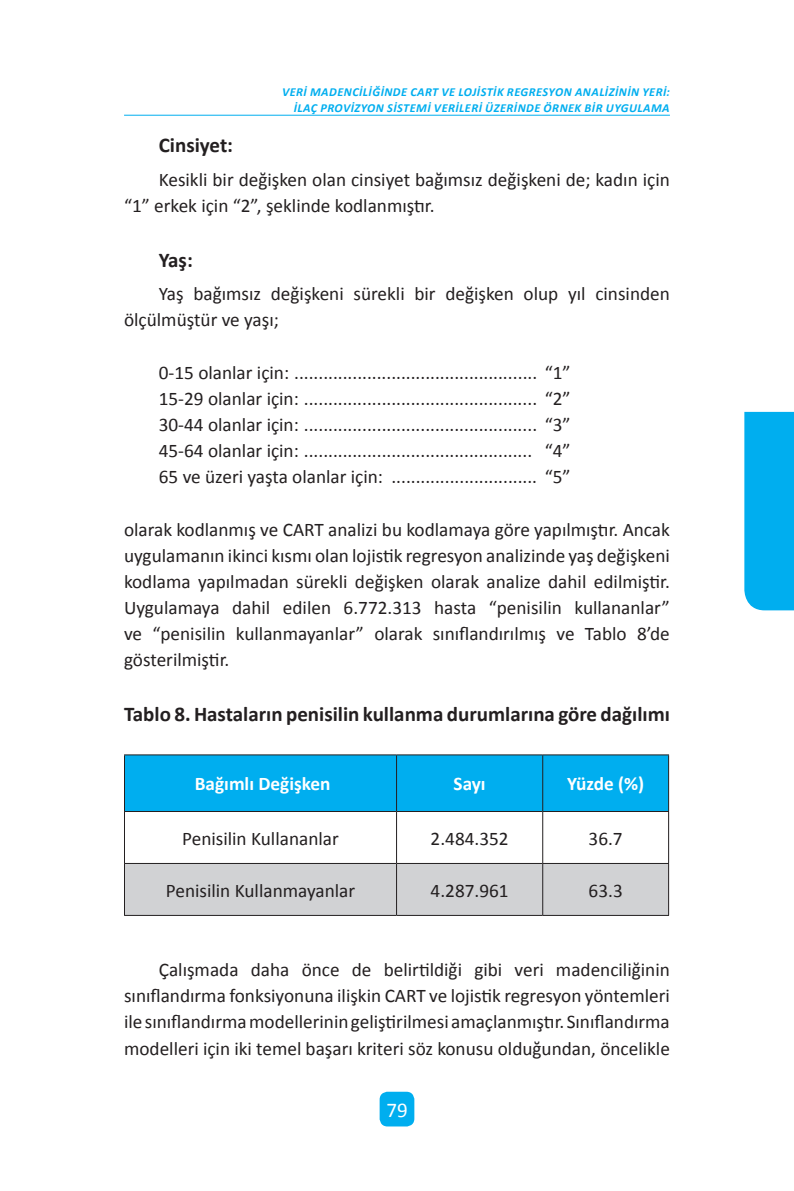
<style>
.page{position:relative;width:794px;height:1191px;background:#fff}
.page>*{position:absolute;margin:0;border:0;box-sizing:border-box;transform-origin:0 0}
.t1{font:700 21px "Calibri";color:#231f20}
.t2{font:21px "Calibri";color:#fff}
.t3{font:19.25px/26.1px "Calibri";color:#231f20;text-align:justify}
.t4{font:700 19.25px "Calibri";color:#fff}
.t5{font:italic 700 12.25px/16.6px "Calibri";letter-spacing:.04em;color:#00aeef;text-align:right}
</style>
<div class="page">
<div style="left:379px;top:1091px;width:35px;height:35px;background:#00aeef;border-radius:8px"></div>
<hr style="left:124px;top:115px;width:546px;height:1px;background:#00aeef">
<div style="left:744px;top:412px;width:50px;height:198px;background:#00aeef"></div>
<div style="left:125px;top:755px;width:543px;height:56px;background:#00aeef"></div>
<div style="left:125px;top:864px;width:543px;height:51px;background:#d1d2d4"></div>
<hr style="left:124px;top:754px;width:272px;height:1px;background:#231f20">
<hr style="left:124px;top:755px;width:1px;height:56px;background:#231f20">
<hr style="left:396px;top:754px;width:147px;height:1px;background:#231f20">
<hr style="left:396px;top:755px;width:1px;height:56px;background:#231f20">
<hr style="left:543px;top:754px;width:126px;height:1px;background:#231f20">
<hr style="left:542px;top:755px;width:1px;height:56px;background:#231f20">
<hr style="left:668px;top:755px;width:1px;height:56px;background:#231f20">
<hr style="left:124px;top:811px;width:272px;height:1px;background:#231f20">
<hr style="left:124px;top:812px;width:1px;height:51px;background:#231f20">
<hr style="left:396px;top:811px;width:147px;height:1px;background:#231f20">
<hr style="left:396px;top:812px;width:1px;height:51px;background:#231f20">
<hr style="left:543px;top:811px;width:126px;height:1px;background:#231f20">
<hr style="left:542px;top:812px;width:1px;height:51px;background:#231f20">
<hr style="left:668px;top:812px;width:1px;height:51px;background:#231f20">
<hr style="left:124px;top:863px;width:272px;height:1px;background:#231f20">
<hr style="left:124px;top:864px;width:1px;height:51px;background:#231f20">
<hr style="left:396px;top:863px;width:147px;height:1px;background:#231f20">
<hr style="left:396px;top:864px;width:1px;height:51px;background:#231f20">
<hr style="left:543px;top:863px;width:126px;height:1px;background:#231f20">
<hr style="left:542px;top:864px;width:1px;height:51px;background:#231f20">
<hr style="left:668px;top:864px;width:1px;height:51px;background:#231f20">
<hr style="left:124px;top:915px;width:272px;height:1px;background:#231f20">
<hr style="left:396px;top:915px;width:147px;height:1px;background:#231f20">
<hr style="left:543px;top:915px;width:126px;height:1px;background:#231f20">
<p class="t5" style="left:282px;top:83px;width:389px">VERİ MADENCİLİĞİNDE CART VE LOJİSTİK REGRESYON ANALİZİNİN YERİ:<br>İLAÇ PROVİZYON SİSTEMİ VERİLERİ ÜZERİNDE ÖRNEK BİR UYGULAMA</p>
<p class="t1" style="left:159px;top:132px;width:76px">Cinsiyet:</p>
<p class="t3" style="left:124px;top:166px;width:547px;text-indent:35px">Kesikli bir değişken olan cinsiyet bağımsız değişkeni de; kadın için “1” erkek için “2”, şeklinde kodlanmıştır.</p>
<p class="t1" style="left:159px;top:246px;width:36px">Yaş:</p>
<p class="t3" style="left:124px;top:281px;width:547px;text-indent:35px">Yaş bağımsız değişkeni sürekli bir değişken olup yıl cinsinden ölçülmüştür ve yaşı;</p>
<p class="t3" style="left:159px;top:359px;width:413px">0-15 olanlar için: .................................................. “1” 15-29 olanlar için: ................................................ “2” 30-44 olanlar için: ................................................ “3” 45-64 olanlar için: ............................................... “4” 65 ve üzeri yaşta olanlar için: .............................. “5”</p>
<p class="t3" style="left:124px;top:516px;width:547px">olarak kodlanmış ve CART analizi bu kodlamaya göre yapılmıştır. Ancak uygulamanın ikinci kısmı olan lojistik regresyon analizinde yaş değişkeni kodlama yapılmadan sürekli değişken olarak analize dahil edilmiştir.<br>Uygulamaya dahil edilen 6.772.313 hasta “penisilin kullananlar” ve “penisilin kullanmayanlar” olarak sınıflandırılmış ve Tablo 8’de gösterilmiştir.</p>
<p class="t1" style="left:124px;top:700px;width:547px">Tablo 8. Hastaların penisilin kullanma durumlarına göre dağılımı</p>
<p class="t4" style="left:195px;top:771px;width:137px">Bağımlı Değişken</p>
<p class="t4" style="left:453px;top:771px;width:34px">Sayı</p>
<p class="t4" style="left:567px;top:771px;width:79px">Yüzde (%)</p>
<p class="t3" style="left:182px;top:825px;width:158px">Penisilin Kullananlar</p>
<p class="t3" style="left:430px;top:825px;width:80px">2.484.352</p>
<p class="t3" style="left:588px;top:825px;width:36px">36.7</p>
<p class="t3" style="left:166px;top:877px;width:191px">Penisilin Kullanmayanlar</p>
<p class="t3" style="left:430px;top:877px;width:80px">4.287.961</p>
<p class="t3" style="left:588px;top:877px;width:36px">63.3</p>
<p class="t3" style="left:124px;top:956px;width:547px;text-indent:35px">Çalışmada daha önce de belirtildiği gibi veri madenciliğinin sınıflandırma fonksiyonuna ilişkin CART ve lojistik regresyon yöntemleri ile sınıflandırma modellerinin geliştirilmesi amaçlanmıştır. Sınıflandırma modelleri için iki temel başarı kriteri söz konusu olduğundan, öncelikle</p>
<p class="t2" style="left:386px;top:1096px;width:23px">79</p>
</div>
